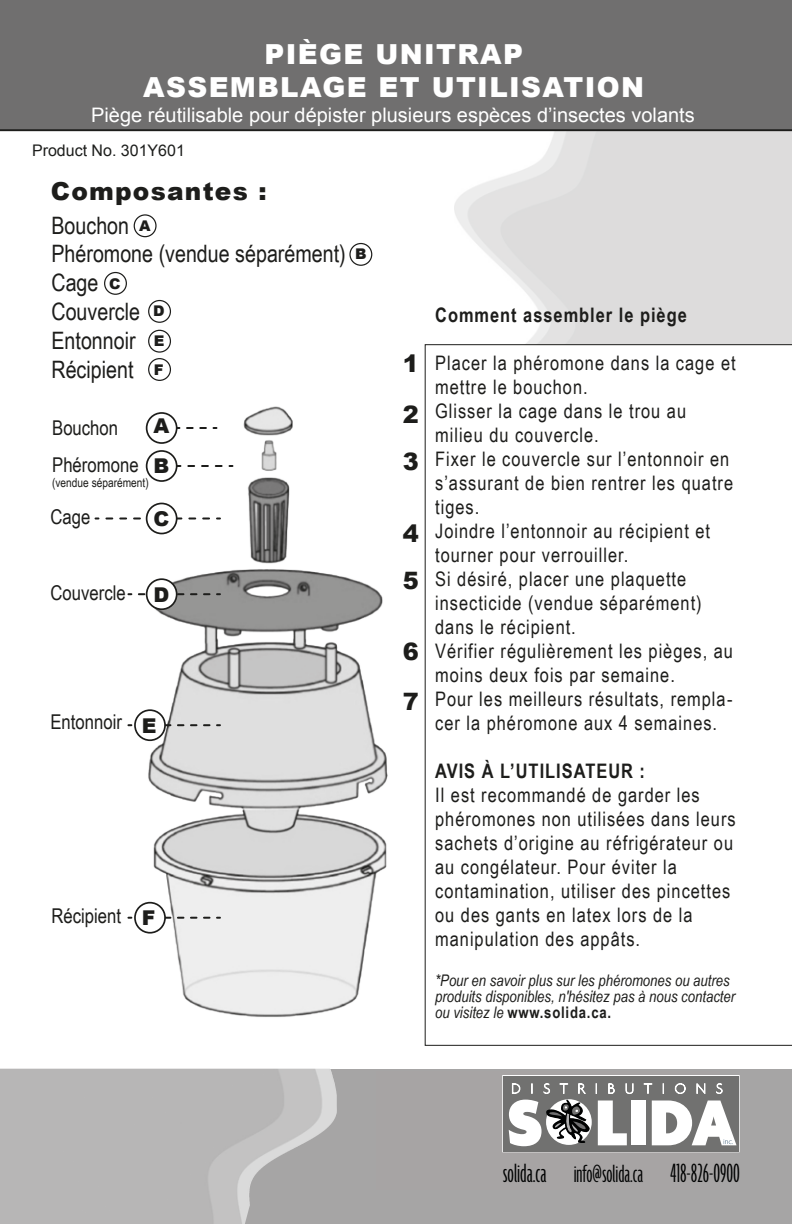
<style>
.page{position:relative;width:792px;height:1224px;background:#fff}
.page>*{position:absolute;margin:0;border:0;box-sizing:border-box;transform-origin:0 0}
.t1{font:300 ultra-condensed 28.6px "Agenda";color:#010202}
.t2{font:900 27.6px/33.2px "Arial";letter-spacing:.05em;color:#fff;text-align:center}
.t3{font:900 24.8px "Arial";letter-spacing:.05em;color:#1d1d1b}
.t4{font:24px/28.8px "Arial Narrow";color:#1d1d1b}
.t5{font:900 24px/47px "Arial";color:#1d1d1b}
.t6{font:20.4px/37.4px "Arial Narrow";color:#1d1d1b}
.t7{font:900 20.4px "Arial";color:#1d1d1b}
.t8{font:20px/24px "Arial Narrow";letter-spacing:.05em;color:#1d1d1b}
.t9{font:20px "Arial";color:#fff}
.t10{font:700 20px "Arial Narrow";letter-spacing:.05em;color:#1d1d1b}
.t11{font:italic 16px/16px "Arial Narrow";color:#1d1d1b}
.t12{font:16px "Arial";color:#1d1e1c}
.t13{font:900 14.8px/29.2px "Arial";color:#1d1d1b;text-align:justify}
.t14{font:12.4px "Arial Narrow";color:#1d1d1b}
.s1{font-weight:700;font-style:normal}
.s2{font-size:27px}
</style>
<div class="page">
<img style="left:142px;top:406px;width:246px;height:611px">
<div style="left:18px;top:1069px;width:774px;height:155px;background:#a6a5a5"></div>
<div style="left:0;top:0;width:792px;height:132px;background:#706f6f"></div>
<img style="left:0;top:1069px;width:295px;height:155px">
<svg style="left:425px;top:344px;width:367px;height:702px"></svg>
<svg style="left:106px;top:406px;width:155px;height:136px"></svg>
<div style="left:147px;top:503px;width:30px;height:31px;background:#fff;border-radius:50%"></div>
<div style="left:146px;top:503px;width:32px;height:31px;border:2px solid #1d1d1b;border-radius:50%"></div>
<svg style="left:166px;top:724px;width:54px;height:2px"></svg>
<svg style="left:166px;top:917px;width:54px;height:2px"></svg>
<div style="left:135px;top:710px;width:30px;height:30px;background:#fff;border-radius:50%"></div>
<div style="left:134px;top:709px;width:32px;height:32px;border:2px solid #1d1d1b;border-radius:50%"></div>
<div style="left:135px;top:903px;width:30px;height:30px;background:#fff;border-radius:50%"></div>
<div style="left:134px;top:902px;width:32px;height:32px;border:2px solid #1d1d1b;border-radius:50%"></div>
<div style="left:134px;top:214px;width:23px;height:23px;border:1px solid #1d1d1b;border-radius:50%"></div>
<div style="left:349px;top:243px;width:23px;height:23px;border:1px solid #1d1d1b;border-radius:50%"></div>
<div style="left:104px;top:272px;width:23px;height:23px;border:1px solid #1d1d1b;border-radius:50%"></div>
<div style="left:148px;top:300px;width:23px;height:23px;border:1px solid #1d1d1b;border-radius:50%"></div>
<div style="left:148px;top:330px;width:23px;height:23px;border:1px solid #1d1d1b;border-radius:50%"></div>
<div style="left:148px;top:358px;width:23px;height:23px;border:1px solid #1d1d1b;border-radius:50%"></div>
<svg style="left:139px;top:593px;width:81px;height:2px"></svg>
<div style="left:147px;top:579px;width:30px;height:30px;background:#fff;border-radius:50%"></div>
<div style="left:146px;top:578px;width:32px;height:32px;border:2px solid #1d1d1b;border-radius:50%"></div>
<svg style="left:590px;top:1075px;width:150px;height:77px"></svg>
<div style="left:503px;top:1076px;width:236px;height:75px;background:#717170"></div>
<svg style="left:598px;top:1101px;width:29px;height:44px"></svg>
<div style="left:631px;top:1101px;width:15px;height:44px;background:#fff"></div>
<svg style="left:608px;top:1084px;width:7px;height:10px"></svg>
<svg style="left:626px;top:1084px;width:7px;height:10px"></svg>
<svg style="left:644px;top:1084px;width:8px;height:10px"></svg>
<svg style="left:675px;top:1083px;width:11px;height:11px"></svg>
<svg style="left:697px;top:1084px;width:8px;height:10px"></svg>
<svg style="left:716px;top:1083px;width:6px;height:11px"></svg>
<svg style="left:502px;top:1075px;width:88px;height:78px"></svg>
<svg style="left:652px;top:1101px;width:85px;height:44px"></svg>
<h2 class="t2" style="left:143px;top:37px;width:502px">PIÈGE UNITRAP<br>ASSEMBLAGE ET UTILISATION</h2>
<p class="t9" style="left:91px;top:102px;width:605px">Piège réutilisable pour dépister plusieurs espèces d’insectes volants</p>
<p class="t12" style="left:32px;top:140px;width:154px">Product No. 301Y601</p>
<p class="t3" style="left:51px;top:173px;width:218px">Composantes :</p>
<p class="t4" style="left:51px;top:210px;width:296px">Bouchon<br>Phéromone (vendue séparément)<br>Cage<br>Couvercle<br>Entonnoir<br>Récipient</p>
<p class="t13" style="left:139px;top:211px;width:13px">A</p>
<p class="t13" style="left:109px;top:269px;width:13px">C</p>
<p class="t13" style="left:153px;top:296px;width:13px">D E F</p>
<p class="t13" style="left:355px;top:239px;width:13px">B</p>
<p class="t7" style="left:154px;top:411px;width:17px">A</p>
<p class="t6" style="left:52px;top:408px;width:88px">Bouchon<br>Phéromone</p>
<p class="t14" style="left:52px;top:474px;width:98px">(vendue séparément)</p>
<p class="t7" style="left:154px;top:451px;width:17px">B</p>
<p class="t7" style="left:154px;top:504px;width:17px">C</p>
<p class="t6" style="left:50px;top:497px;width:41px">Cage</p>
<p class="t6" style="left:50px;top:573px;width:77px">Couvercle</p>
<p class="t7" style="left:154px;top:580px;width:17px">D</p>
<p class="t6" style="left:50px;top:703px;width:73px">Entonnoir</p>
<p class="t7" style="left:142px;top:711px;width:16px">E</p>
<p class="t6" style="left:51px;top:896px;width:71px">Récipient</p>
<p class="t7" style="left:142px;top:903px;width:15px">F</p>
<p class="t5" style="left:403px;top:340px;width:18px">1</p>
<p class="t5" style="left:403px;top:390px;width:18px">2<br>3</p>
<p class="t5" style="left:403px;top:509px;width:18px">4<br>5</p>
<p class="t5" style="left:403px;top:626px;width:18px;line-height:49.8px">6<br>7</p>
<p class="t10" style="left:435px;top:300px;width:253px">Comment assembler le piège</p>
<p class="t8" style="left:435px;top:350px;width:302px">Placer la phéromone dans la cage et mettre le bouchon.<br>Glisser la cage dans le trou au milieu du couvercle.<br>Fixer le couvercle sur l’entonnoir en s’assurant de bien rentrer les quatre tiges.<br>Joindre l’entonnoir au récipient et tourner pour verrouiller.<br>Si désiré, placer une plaquette insecticide (vendue séparément) dans le récipient.<br>Vérifier régulièrement les pièges, au moins deux fois par semaine.<br>Pour les meilleurs résultats, rempla&shy;cer la phéromone aux 4 semaines.</p>
<p class="t10" style="left:435px;top:756px;width:211px">AVIS À L’UTILISATEUR :</p>
<p class="t8" style="left:435px;top:782px;width:302px">Il est recommandé de garder les phéromones non utilisées dans leurs sachets d’origine au réfrigérateur ou au congélateur. Pour éviter la contamination, utiliser des pincettes ou des gants en latex lors de la manipulation des appâts.</p>
<p class="t11" style="left:435px;top:972px;width:302px">*Pour en savoir plus sur les phéromones ou autres produits disponibles, n'hésitez pas à nous contacter ou visitez le <span class="s1">www.solida.ca.</span></p>
<h1 class="t1" style="left:503px;top:1157px;width:238px">solida.ca <span class="s2">info@solida.ca</span> 418-826-0900</h1>
</div>
